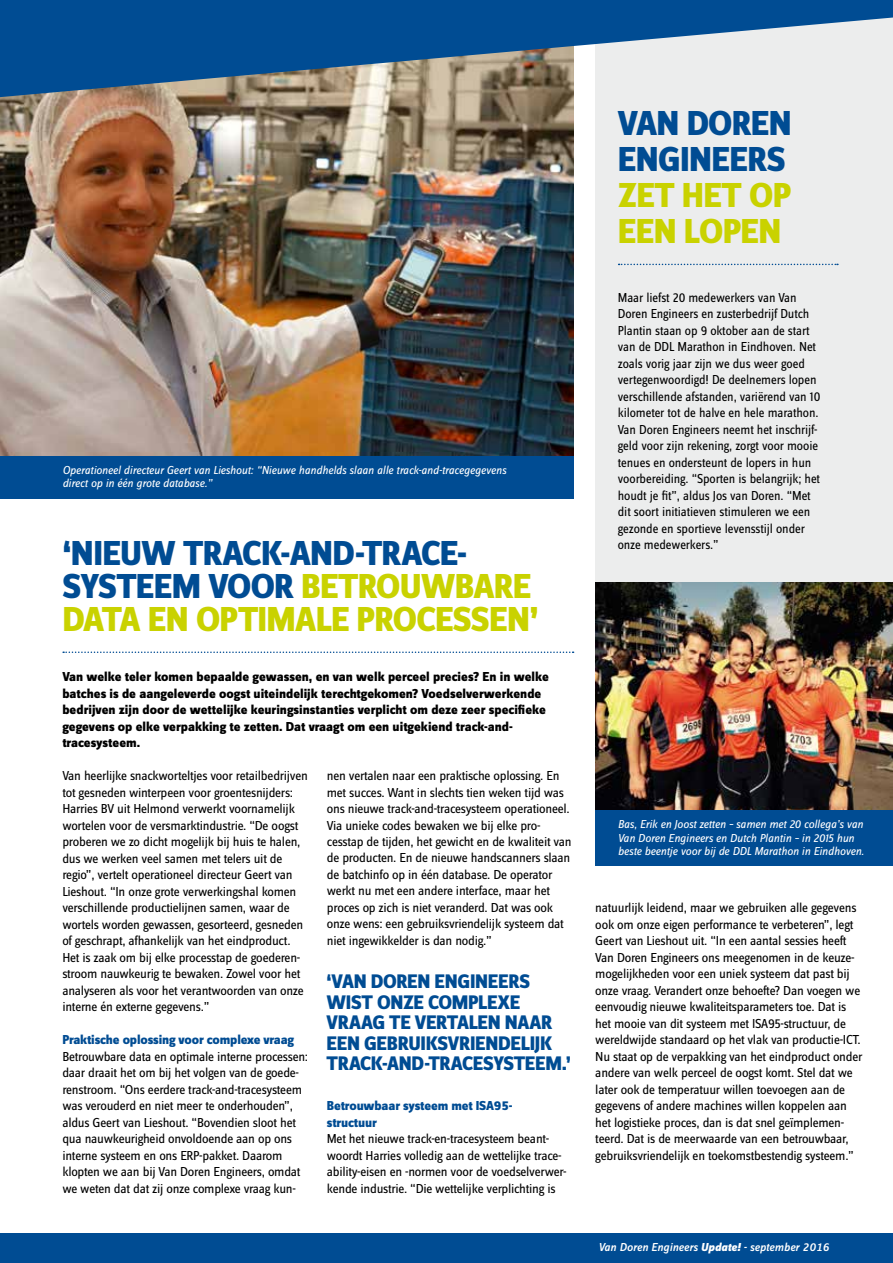
<style>
.page{position:relative;width:893px;height:1263px;background:#fff}
.page>*{position:absolute;margin:0;border:0;box-sizing:border-box;transform-origin:0 0}
.t1{font:36px/33px "Zine Sans Dis X Bold Roman Tf";letter-spacing:-.02em;color:#c9d200}
.t2{font:36px/36px "Zine Sans Dis X Bold Roman Tf";letter-spacing:-.015em;color:#004c93}
.t3{font:20.4px/20.4px "Zine Sans Dis X Bold Roman Tf";letter-spacing:-.015em;color:#004c93}
.t4{font:13.5px/16.5px "Zine Sans Dis";letter-spacing:-.02em;color:#000}
.t5{font:13.5px/16.5px "Zine Sans Dis";letter-spacing:-.02em;color:#000;scale:.96 1}
.t6{font:13.5px/16.5px "Zine Sans Dis X Bold Roman Tf";color:#000}
.t7{font:13.5px/16.5px "Zine Sans Dis X Bold Roman Tf";letter-spacing:-.01em;color:#004c93}
.t8{font:italic 12px/13.5px "Zine Sans Dis";letter-spacing:-.01em;color:#fff}
.t9{font:12px "Zine Sans Dis Medium Italic Tf";color:#fff}
.s1{color:#004c93}
.s2{font-family:"Zine Sans Dis";font-weight:800;font-style:italic}
</style>
<div class="page">
<div style="left:595px;top:0;width:298px;height:833px;background:#eceded"></div>
<img style="left:0;top:97px;width:573px;height:359px">
<svg style="left:0;top:0;width:893px;height:97px;fill:#004c93"></svg>
<div style="left:0;top:1233px;width:893px;height:30px;background:#004c93"></div>
<svg style="left:63px;top:651px;width:511px;height:2px"></svg>
<div style="left:0;top:456px;width:573px;height:43px;background:#004c93"></div>
<svg style="left:619px;top:264px;width:219px;height:1px"></svg>
<img style="left:595px;top:583px;width:298px;height:227px">
<div style="left:595px;top:810px;width:298px;height:56px;background:#004c93"></div>
<p class="t8" style="left:62px;top:464px;width:445px">Operationeel directeur Geert van Lieshout: “Nieuwe handhelds slaan alle track-and-tracegegevens direct op in één grote database.”</p>
<h1 class="t1" style="left:62px;top:539px;width:478px"><span class="s1">‘NIEUW TRACK-AND-TRACE-<br>SYSTEEM VOOR</span> BETROUWBARE<br>DATA EN OPTIMALE PROCESSEN’</h1>
<p class="t6" style="left:62px;top:669px;width:488px">Van welke teler komen bepaalde gewassen, en van welk perceel precies? En in welke batches is de aangeleverde oogst uiteindelijk terechtgekomen? Voedselverwerkende bedrijven zijn door de wettelijke keuringsinstanties verplicht om deze zeer specifieke gegevens op elke verpakking te zetten. Dat vraagt om een uitgekiend track-and&shy;tracesysteem.</p>
<p class="t4" style="left:62px;top:768px;width:247px">Van heerlijke snackworteltjes voor retailbedrijven tot gesneden winterpeen voor groentesnijders:<br>Harries BV uit Helmond verwerkt voornamelijk wortelen voor de versmarktindustrie. “De oogst proberen we zo dicht mogelijk bij huis te halen, dus we werken veel samen met telers uit de regio”, vertelt operationeel directeur Geert van Lieshout. “In onze grote verwerkingshal komen verschillende productielijnen samen, waar de wortels worden gewassen, gesorteerd, gesneden of geschrapt, afhankelijk van het eindproduct.<br>Het is zaak om bij elke processtap de goederen&shy;stroom nauwkeurig te bewaken. Zowel voor het analyseren als voor het verantwoorden van onze interne én externe gegevens.”</p>
<p class="t7" style="left:62px;top:1032px;width:233px">Praktische oplossing voor complexe vraag</p>
<p class="t4" style="left:62px;top:1048px;width:247px">Betrouwbare data en optimale interne processen: daar draait het om bij het volgen van de goede&shy;renstroom. “Ons eerdere track-and-tracesysteem was verouderd en niet meer te onderhouden”, aldus Geert van Lieshout. “Bovendien sloot het qua nauwkeurigheid onvoldoende aan op ons interne systeem en ons ERP-pakket. Daarom klopten we aan bij Van Doren Engineers, omdat we weten dat dat zij onze complexe vraag kun-</p>
<p class="t4" style="left:327px;top:768px;width:246px">nen vertalen naar een praktische oplossing. En met succes. Want in slechts tien weken tijd was ons nieuwe track-and-tracesysteem operationeel.<br>Via unieke codes bewaken we bij elke pro&shy;cesstap de tijden, het gewicht en de kwaliteit van de producten. En de nieuwe handscanners slaan de batchinfo op in één database. De operator werkt nu met een andere interface, maar het proces op zich is niet veranderd. Dat was ook onze wens: een gebruiksvriendelijk systeem dat niet ingewikkelder is dan nodig.”</p>
<h2 class="t3" style="left:327px;top:973px;width:246px">‘VAN DOREN ENGINEERS<br>WIST ONZE COMPLEXE<br>VRAAG TE VERTALEN NAAR<br>EEN GEBRUIKSVRIENDELIJK<br>TRACK-AND-TRACESYSTEEM.’</h2>
<p class="t7" style="left:327px;top:1098px;width:187px">Betrouwbaar systeem met ISA95- structuur</p>
<p class="t4" style="left:327px;top:1131px;width:241px">Met het nieuwe track-en-tracesysteem beant&shy;woordt Harries volledig aan de wettelijke trace&shy;ability-eisen en -normen voor de voedselverwer&shy;kende industrie. “Die wettelijke verplichting is</p>
<h1 class="t2" style="left:618px;top:107px;width:175px">VAN DOREN<br>ENGINEERS</h1>
<h1 class="t1" style="left:618px;top:179px;width:175px;line-height:36px">ZET HET OP<br>EEN LOPEN</h1>
<p class="t5" style="left:618px;top:289px;width:212px">Maar liefst 20 medewerkers van Van Doren Engineers en zusterbedrijf Dutch Plantin staan op 9 oktober aan de start van de DDL Marathon in Eindhoven. Net zoals vorig jaar zijn we dus weer goed vertegenwoordigd! De deelnemers lopen verschillende afstanden, variërend van 10 kilometer tot de halve en hele marathon.<br>Van Doren Engineers neemt het inschrijf&shy;geld voor zijn rekening, zorgt voor mooie tenues en ondersteunt de lopers in hun voorbereiding. “Sporten is belangrijk; het houdt je fit”, aldus Jos van Doren. “Met dit soort initiatieven stimuleren we een gezonde en sportieve levensstijl onder onze medewerkers.”</p>
<p class="t8" style="left:618px;top:818px;width:248px">Bas, Erik en Joost zetten – samen met 20 collega’s van<br>Van Doren Engineers en Dutch Plantin – in 2015 hun beste beentje voor bij de DDL Marathon in Eindhoven.</p>
<p class="t4" style="left:595px;top:900px;width:269px">natuurlijk leidend, maar we gebruiken alle gegevens ook om onze eigen performance te verbeteren”, legt Geert van Lieshout uit. “In een aantal sessies heeft Van Doren Engineers ons meegenomen in de keuze&shy;mogelijkheden voor een uniek systeem dat past bij onze vraag. Verandert onze behoefte? Dan voegen we eenvoudig nieuwe kwaliteitsparameters toe. Dat is het mooie van dit systeem met ISA95-structuur, de wereldwijde standaard op het vlak van productie-ICT.<br>Nu staat op de verpakking van het eindproduct onder andere van welk perceel de oogst komt. Stel dat we later ook de temperatuur willen toevoegen aan de gegevens of andere machines willen koppelen aan het logistieke proces, dan is dat snel geïmplemen&shy;teerd. Dat is de meerwaarde van een betrouwbaar, gebruiksvriendelijk en toekomstbestendig systeem.”</p>
<p class="t9" style="left:598px;top:1241px;width:232px">Van Doren Engineers <span class="s2">Update!</span> - september 2016</p>
</div>
